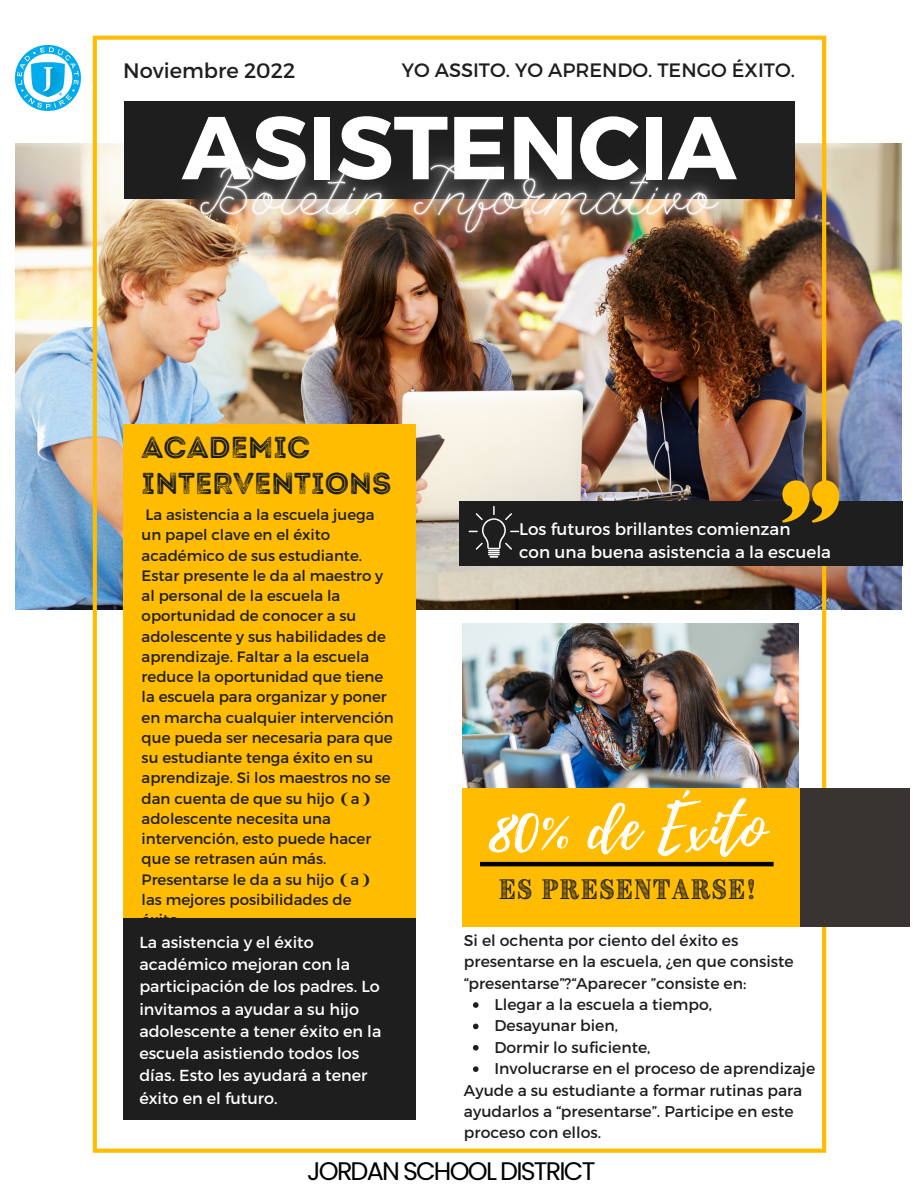
<style>
.page{position:relative;width:918px;height:1188px;background:#fff}
.page>*{position:absolute;margin:0;border:0;box-sizing:border-box;transform-origin:0 0}
.t1{font:700 89.1px "Montserrat";color:#fff}
.t2{font:62.4px "Playlist Script";color:#fff}
.t3{font:30.3px/36px "Intro Rust G Base 2 Line";color:#1e1e1e}
.t4{font:25.35px "Poppins";letter-spacing:-.07em;color:#000}
.t5{font:24px "Brim Narrow Combined 1";letter-spacing:.05em;color:#1e1e1e}
.t6{font:20.85px "Montserrat";color:#1e1e1e}
.t7{font:19.35px "Montserrat";color:#1e1e1e}
.t8{font:16.8px/22.5px "Montserrat";color:#fff}
.t9{font:15.9px/22.2px "Montserrat";color:#fff}
.t10{font:15.6px/21.3px "Montserrat";color:#1e1e1e}
.t11{font:15px/20.2px "Montserrat";color:#1e1e1e}
.s1{font-family:"DejaVu Sans"}
</style>
<div class="page">
<img style="left:15px;top:144px;width:887px;height:465px">
<img style="left:93px;top:36px;width:733px;height:1117px">
<img style="left:462px;top:623px;width:336px;height:165px">
<div style="left:123px;top:425px;width:292px;height:695px;background:#ffbc01"></div>
<div style="left:462px;top:788px;width:441px;height:139px;background:#ffbc01"></div>
<div style="left:459px;top:502px;width:443px;height:64px;background:#1e1e1e"></div>
<div style="left:123px;top:918px;width:292px;height:201px;background:#1e1e1e"></div>
<div style="left:800px;top:788px;width:109px;height:139px;background:#393432"></div>
<svg style="left:782px;top:480px;width:57px;height:43px"></svg>
<hr style="left:480px;top:862px;width:294px;height:4px;background:#000">
<svg style="left:469px;top:506px;width:50px;height:52px"></svg>
<svg style="left:473px;top:1002px;width:6px;height:6px"></svg>
<svg style="left:473px;top:1024px;width:6px;height:5px"></svg>
<svg style="left:473px;top:1045px;width:6px;height:6px"></svg>
<svg style="left:473px;top:1066px;width:6px;height:6px"></svg>
<img style="left:126px;top:87px;width:669px;height:219px">
<img style="left:15px;top:46px;width:66px;height:65px">
<h3 class="t6" style="left:123px;top:57px;width:174px">Noviembre 2022</h3>
<p class="t7" style="left:402px;top:58px;width:395px">YO ASSITO. YO APRENDO. TENGO ÉXITO.</p>
<h1 class="t1" style="left:182px;top:90px;width:556px">ASISTENCIA</h1>
<h3 class="t3" style="left:142px;top:429px;width:251px">ACADEMIC<br>INTERVENTIONS</h3>
<p class="t11" style="left:142px;top:504px;width:254px">La asistencia a la escuela juega un papel clave en el éxito académico de sus estudiante.<br>Estar presente le da al maestro y al personal de la escuela la oportunidad de conocer a su adolescente y sus habilidades de aprendizaje. Faltar a la escuela reduce la oportunidad que tiene la escuela para organizar y poner en marcha cualquier intervención que pueda ser necesaria para que su estudiante tenga éxito en su aprendizaje. Si los maestros no se dan cuenta de que su hijo <span class="s1">❨</span>a<span class="s1">❩ </span>adolescente necesita una intervención, esto puede hacer que se retrasen aún más.<br>Presentarse le da a su hijo <span class="s1">❨</span>a<span class="s1">❩ </span>las mejores posibilidades de éxito.</p>
<p class="t9" style="left:139px;top:930px;width:243px">La asistencia y el éxito académico mejoran con la participación de los padres. Lo invitamos a ayudar a su hijo adolescente a tener éxito en la escuela asistiendo todos los días. Esto les ayudará a tener éxito en el futuro.</p>
<p class="t8" style="left:519px;top:517px;width:313px">Los futuros brillantes comienzan<br>con una buena asistencia a la escuela</p>
<h2 class="t2" style="left:489px;top:783px;width:278px">80% de Éxito</h2>
<h3 class="t5" style="left:499px;top:873px;width:258px">ES PRESENTARSE!</h3>
<p class="t10" style="left:464px;top:929px;width:331px">Si el ochenta por ciento del éxito es presentarse en la escuela, ¿en que consiste “presentarse”?“Aparecer ”consiste en:</p>
<p class="t10" style="left:494px;top:993px;width:322px">Llegar a la escuela a tiempo,<br>Desayunar bien,<br>Dormir lo suficiente,<br>Involucrarse en el proceso de aprendizaje</p>
<p class="t10" style="left:464px;top:1079px;width:340px">Ayude a su estudiante a formar rutinas para ayudarlos a “presentarse”. Participe en este proceso con ellos.</p>
<h3 class="t4" style="left:307px;top:1153px;width:290px">JORDAN SCHOOL DISTRICT</h3>
</div>
